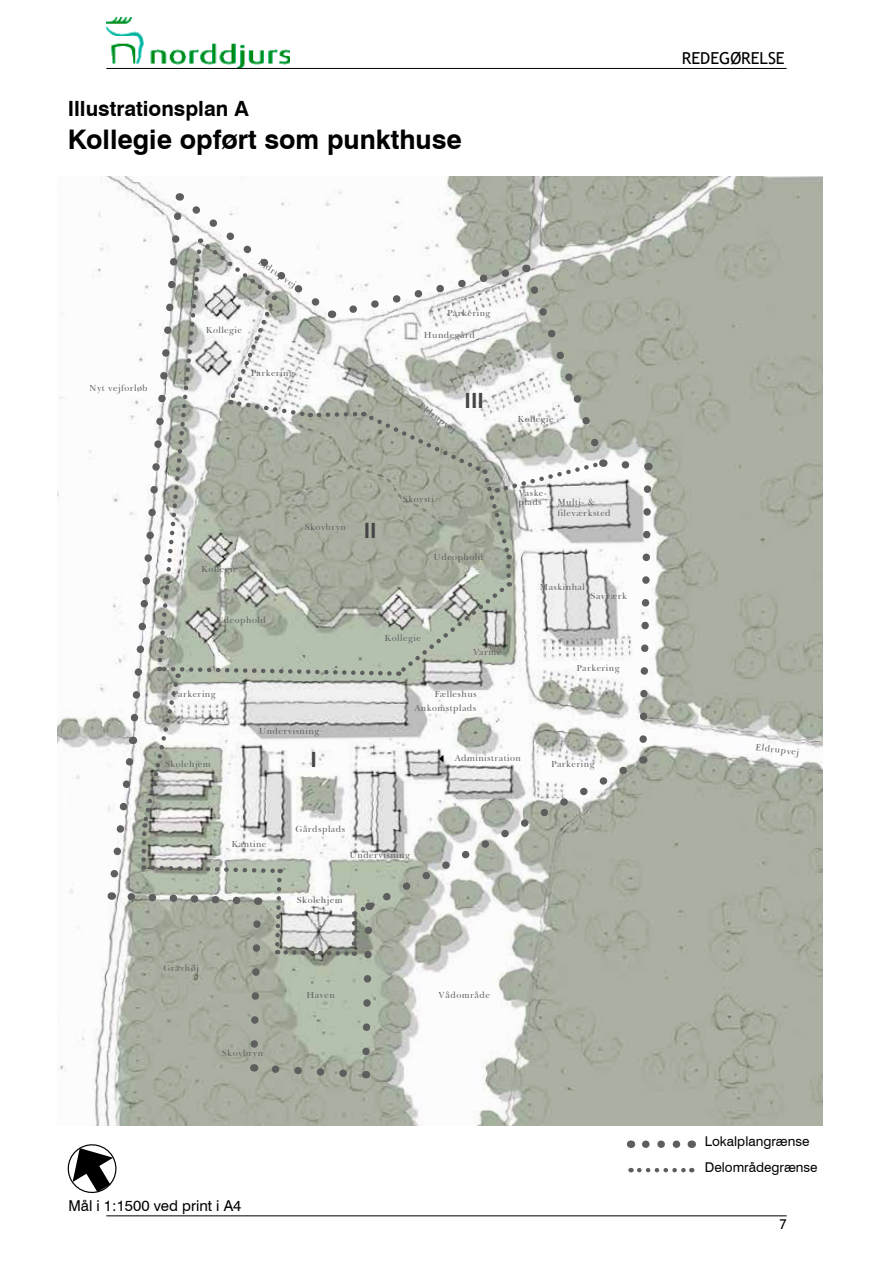
<style>
.page{position:relative;width:893px;height:1263px;background:#fff}
.page>*{position:absolute;margin:0;border:0;box-sizing:border-box;transform-origin:0 0}
.t1{font:700 27px "Swiss 721 BT";color:#000}
.t2{font:700 21px "Swiss 721 BT";color:#000}
.t3{font:700 21px "Swiss 721 BT";color:#464646}
.t4{font:16.5px "Trebuchet MS";color:#000}
.t5{font:15px "Swiss 721 BT";color:#000}
.t6{font:13.5px/26px "Swiss 721 BT";color:#000}
.t7{font:13.5px "Trebuchet MS";color:#000}
.t8{font:9px/9px "Baskerville BT";letter-spacing:.05em;color:#5e5e5e}
</style>
<div class="page">
<img style="left:106px;top:17px;width:184px;height:51px">
<hr style="left:106px;top:68px;width:681px;height:1px;background:#000">
<hr style="left:106px;top:1215px;width:681px;height:1px;background:#000">
<img style="left:57px;top:177px;width:765px;height:949px">
<svg style="left:67px;top:1144px;width:50px;height:49px"></svg>
<svg style="left:646px;top:1140px;width:35px;height:8px"></svg>
<svg style="left:639px;top:1168px;width:53px;height:4px"></svg>
<svg style="left:106px;top:193px;width:549px;height:888px"></svg>
<p class="t2" style="left:68px;top:96px;width:183px">Illustrationsplan A</p>
<p class="t1" style="left:68px;top:123px;width:396px">Kollegie opført som punkthuse</p>
<p class="t8" style="left:89px;top:383px;width:60px">Nyt vejforløb</p>
<p class="t8" style="left:262px;top:257px;width:45px;rotate:34deg">Eldrupvej</p>
<p class="t8" style="left:206px;top:325px;width:38px">Kollegie</p>
<p class="t8" style="left:251px;top:369px;width:45px">Parkering</p>
<p class="t8" style="left:447px;top:308px;width:45px">Parkering</p>
<p class="t8" style="left:424px;top:330px;width:53px">Hundegård</p>
<p class="t8" style="left:422px;top:401px;width:45px;rotate:36deg">Eldrupvej</p>
<p class="t3" style="left:465px;top:387px;width:21px">III</p>
<p class="t8" style="left:517px;top:415px;width:38px">Kollegie</p>
<p class="t8" style="left:201px;top:564px;width:38px">Kollegie</p>
<p class="t8" style="left:216px;top:615px;width:51px">Udeophold</p>
<p class="t8" style="left:172px;top:689px;width:45px">Parkering</p>
<p class="t8" style="left:305px;top:523px;width:43px">Skovbryn</p>
<p class="t8" style="left:165px;top:759px;width:47px">Skolehjem</p>
<p class="t8" style="left:259px;top:727px;width:62px">Undervisning</p>
<p class="t3" style="left:311px;top:747px;width:8px">I</p>
<p class="t3" style="left:364px;top:517px;width:14px">II</p>
<p class="t8" style="left:403px;top:494px;width:32px">Skovsti</p>
<p class="t8" style="left:434px;top:553px;width:51px">Udeophold</p>
<p class="t8" style="left:384px;top:633px;width:38px">Kollegie</p>
<p class="t8" style="left:473px;top:647px;width:30px">Varme</p>
<p class="t8" style="left:434px;top:689px;width:44px">Fælleshus</p>
<p class="t8" style="left:414px;top:704px;width:63px">Ankomstplads</p>
<p class="t8" style="left:519px;top:488px;width:30px">Vaske&shy;plads</p>
<p class="t8" style="left:557px;top:497px;width:55px;line-height:10.8px">Multi- &amp; fileværksted</p>
<p class="t8" style="left:540px;top:583px;width:47px">Maskinhal</p>
<p class="t8" style="left:591px;top:591px;width:38px">Savværk</p>
<p class="t8" style="left:576px;top:664px;width:45px">Parkering</p>
<p class="t8" style="left:455px;top:753px;width:68px">Administration</p>
<p class="t8" style="left:551px;top:759px;width:45px">Parkering</p>
<p class="t8" style="left:231px;top:839px;width:36px">Kantine</p>
<p class="t8" style="left:296px;top:825px;width:51px">Gårdsplads</p>
<p class="t8" style="left:350px;top:851px;width:62px">Undervisning</p>
<p class="t8" style="left:297px;top:896px;width:47px">Skolehjem</p>
<p class="t8" style="left:163px;top:963px;width:37px">Gravhøj</p>
<p class="t8" style="left:222px;top:1048px;width:43px">Skovbryn</p>
<p class="t8" style="left:306px;top:991px;width:30px">Haven</p>
<p class="t8" style="left:438px;top:991px;width:53px">Vådområde</p>
<p class="t5" style="left:68px;top:1197px;width:175px">Mål i 1:1500 ved print i A4</p>
<h3 class="t4" style="left:682px;top:48px;width:104px">REDEGØRELSE</h3>
<p class="t8" style="left:756px;top:742px;width:45px;rotate:8deg">Eldrupvej</p>
<p class="t6" style="left:705px;top:1128px;width:114px">Lokalplangrænse<br>Delområdegrænse</p>
<h3 class="t7" style="left:780px;top:1216px;width:9px">7</h3>
</div>
